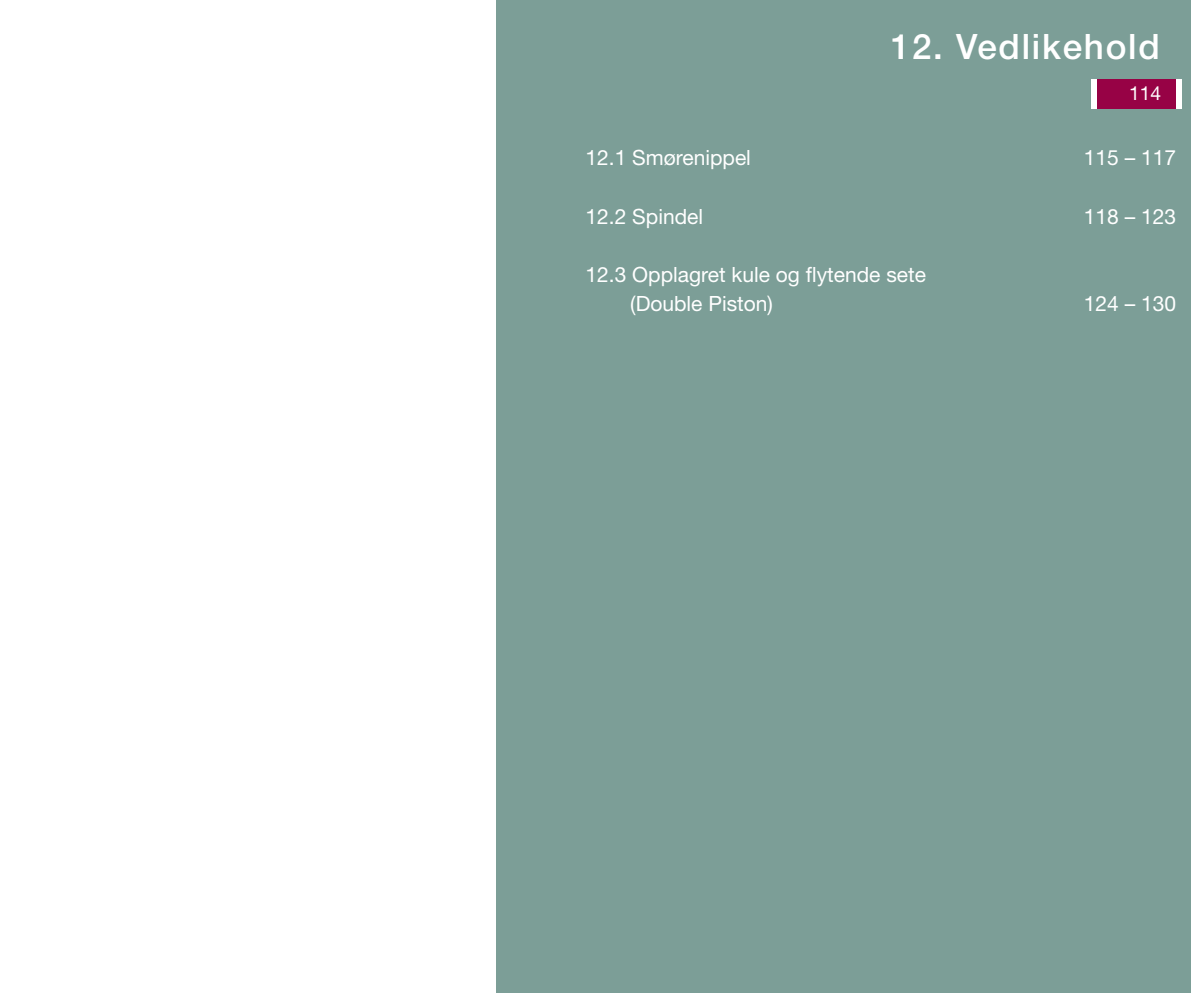
<style>
.page{position:relative;width:1191px;height:993px;background:#fff}
.page>*{position:absolute;margin:0;border:0;box-sizing:border-box;transform-origin:0 0}
.t1{font:500 35px "Helvetica Neue";letter-spacing:.05em;color:#fff}
.t2{font:21px/29.2px "Helvetica Neue";color:#fff}
.t3{font:19.25px "Helvetica Neue";color:#fff}
</style>
<div class="page">
<div style="left:496px;top:0;width:695px;height:992px;background:#7c9e97"></div>
<div style="left:1096px;top:79px;width:80px;height:30px;background:#970245"></div>
<div style="left:1091px;top:79px;width:6px;height:30px;background:#fff"></div>
<div style="left:1176px;top:79px;width:5px;height:30px;background:#fff"></div>
<h1 class="t1" style="left:890px;top:26px;width:270px">12. Vedlikehold</h1>
<p class="t3" style="left:1129px;top:81px;width:34px">114</p>
<p class="t2" style="left:585px;top:143px;width:167px">12.1 Smørenippel</p>
<p class="t2" style="left:1083px;top:143px;width:94px">115 – 117</p>
<p class="t2" style="left:585px;top:201px;width:119px">12.2 Spindel</p>
<p class="t2" style="left:1083px;top:201px;width:94px">118 – 123</p>
<p class="t2" style="left:630px;top:260px;width:297px;text-indent:-45px">12.3 Opplagret kule og flytende sete (Double Piston)</p>
<p class="t2" style="left:1083px;top:289px;width:94px">124 – 130</p>
</div>
